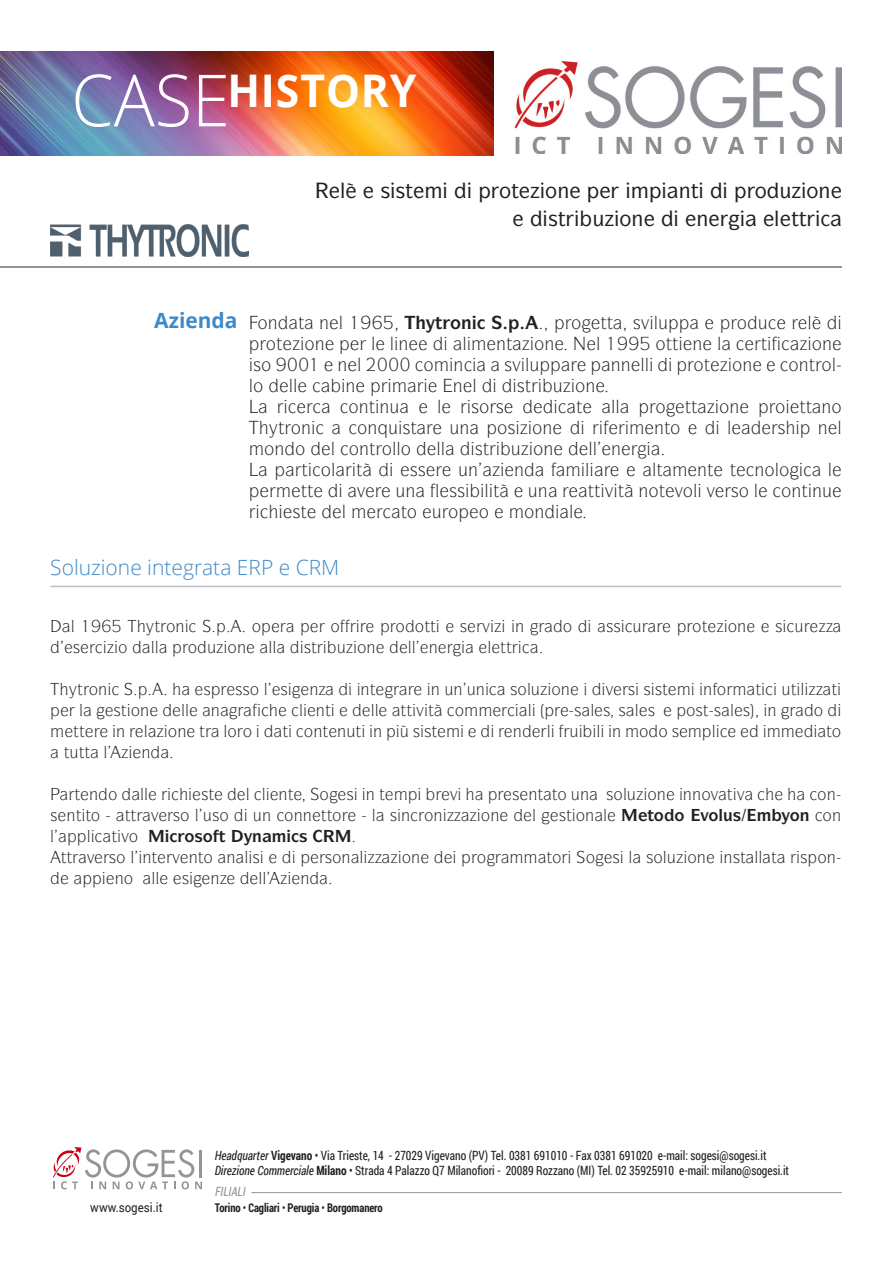
<style>
.page{position:relative;width:893px;height:1263px;background:#fff}
.page>*{position:absolute;margin:0;border:0;box-sizing:border-box;transform-origin:0 0}
.t1{font:300 72px "Open Sans";color:#fff;scale:.95 1}
.t2{font:700 45px "Open Sans";letter-spacing:.02em;color:#fff;scale:.95 1}
.t3{font:300 21px "Open Sans";color:#3e89c8}
.t4{font:500 21px "Itc Symbol";color:#231f20}
.t5{font:700 21px "Open Sans";color:#3e89c8}
.t6{font:18px "Itc Symbol";color:#231f20}
.t7{font:700 18px "Itc Symbol";color:#231f20}
.t8{font:16.5px "Itc Symbol";color:#231f20}
.t9{font:700 16.5px "Itc Symbol";color:#231f20}
.t10{font:12.75px "Roboto Condensed";color:#231f20;scale:.9 1}
.t11{font:12.75px "Roboto";color:#231f20;scale:.9 1}
.t12{font:italic 12.75px "Roboto Condensed";color:#939598;scale:.9 1}
.t13{font:700 12px "Roboto Condensed";letter-spacing:-.01em;color:#231f20;scale:.9 1}
.s1{font-style:italic}
.s2{font-weight:700}
.s3{font-weight:400}
</style>
<div class="page">
<img style="left:0;top:51px;width:493px;height:104px">
<img style="left:514px;top:61px;width:327px;height:93px">
<hr style="left:50px;top:586px;width:791px;height:1px;background:#bcbdc0">
<svg style="left:53px;top:1147px;width:149px;height:42px"></svg>
<hr style="left:251px;top:1192px;width:591px;height:1px;background:#939598">
<img style="left:50px;top:225px;width:198px;height:31px">
<hr style="left:0;top:267px;width:842px;height:1px;background:#949496">
<p class="t1" style="left:71px;top:51px;width:168px">CASE</p>
<p class="t2" style="left:227px;top:59px;width:201px">HISTORY</p>
<p class="t4" style="left:340px;top:177px;width:75px">●➔ ▲ ▲▼</p>
<p class="t4" style="left:755px;top:177px;width:77px">□◆□■</p>
<p class="t4" style="left:592px;top:205px;width:53px">◆ □■</p>
<p class="t4" style="left:696px;top:205px;width:14px">■</p>
<p class="t4" style="left:774px;top:205px;width:34px">● ▼▼</p>
<p class="t5" style="left:154px;top:305px;width:85px">Azienda</p>
<p class="t6" style="left:257px;top:311px;width:87px">□■ ▼ ■●</p>
<p class="t7" style="left:435px;top:310px;width:38px">▼ □■</p>
<p class="t6" style="left:571px;top:311px;width:99px">□ ▼▼ ▲❖ ●◆</p>
<p class="t6" style="left:266px;top:332px;width:61px">□▼ □■</p>
<p class="t6" style="left:371px;top:332px;width:39px">● ●■</p>
<p class="t6" style="left:462px;top:332px;width:94px">● ■▼ □■</p>
<p class="t6" style="left:596px;top:332px;width:6px">●</p>
<p class="t6" style="left:656px;top:332px;width:67px">□▼▼ ■ ●</p>
<p class="t6" style="left:504px;top:353px;width:37px">▲❖ ●◆</p>
<p class="t6" style="left:611px;top:353px;width:40px">■■ ●●</p>
<p class="t6" style="left:693px;top:353px;width:61px">□▼ □■</p>
<p class="t6" style="left:789px;top:353px;width:49px">□■▼ □●</p>
<p class="t6" style="left:345px;top:374px;width:12px">■</p>
<p class="t6" style="left:517px;top:374px;width:80px">▲▼ ◆ □■</p>
<p class="t6" style="left:349px;top:395px;width:53px">□■▼ ■◆</p>
<p class="t6" style="left:437px;top:395px;width:68px">● ▲□ ▲</p>
<p class="t6" style="left:576px;top:395px;width:45px">▼ ●●</p>
<p class="t6" style="left:655px;top:395px;width:86px">□ ▼▼ □■</p>
<p class="t6" style="left:775px;top:395px;width:68px">□ ▼▼ ■□</p>
<p class="t6" style="left:278px;top:416px;width:34px">▼ □■</p>
<p class="t6" style="left:357px;top:416px;width:61px">□■❑◆ ▲▼</p>
<p class="t6" style="left:497px;top:416px;width:57px">□▲ □■</p>
<p class="t6" style="left:654px;top:416px;width:28px">■▼□</p>
<p class="t6" style="left:727px;top:416px;width:6px">●</p>
<p class="t6" style="left:778px;top:416px;width:66px">▲ ■ ●</p>
<p class="t6" style="left:264px;top:437px;width:43px">□■ □</p>
<p class="t6" style="left:331px;top:437px;width:82px">● □■▼ □●●□</p>
<p class="t6" style="left:475px;top:437px;width:80px">▲▼ ◆ □■</p>
<p class="t6" style="left:588px;top:437px;width:34px">●● ■</p>
<p class="t6" style="left:301px;top:458px;width:72px">▼ □● ▼→</p>
<p class="t6" style="left:514px;top:458px;width:12px">■</p>
<p class="t6" style="left:585px;top:458px;width:6px">●</p>
<p class="t6" style="left:697px;top:458px;width:94px">■▼ ▼ ■□●□</p>
<p class="t6" style="left:828px;top:458px;width:6px">●</p>
<p class="t6" style="left:357px;top:479px;width:193px">❖ ◆■ ● ▲▲ ● ▼→ ◆■</p>
<p class="t6" style="left:588px;top:479px;width:172px">▼▼ ❖ ▼→ ■□▼ ❖□● ❖ ▲□ ●</p>
<p class="t6" style="left:781px;top:479px;width:53px">□■▼ ■◆</p>
<p class="t6" style="left:342px;top:500px;width:6px">●</p>
<p class="t6" style="left:401px;top:500px;width:90px">▼□ ◆□ □</p>
<p class="t6" style="left:569px;top:500px;width:6px">●</p>
<p class="t3" style="left:50px;top:552px;width:291px">Soluzione integrata ERP e CRM</p>
<p class="t8" style="left:71px;top:615px;width:5px">●</p>
<p class="t8" style="left:154px;top:615px;width:32px">▼ □■</p>
<p class="t8" style="left:396px;top:615px;width:42px">□ □▼▼</p>
<p class="t8" style="left:606px;top:615px;width:37px">▲▲ ◆</p>
<p class="t8" style="left:692px;top:615px;width:56px">□▼ □■</p>
<p class="t8" style="left:188px;top:636px;width:60px">□◆□■</p>
<p class="t8" style="left:304px;top:636px;width:74px">▲▼ ◆ □■</p>
<p class="t8" style="left:408px;top:636px;width:31px">●● ■</p>
<p class="t8" style="left:487px;top:636px;width:26px">● ▼▼</p>
<p class="t8" style="left:77px;top:678px;width:32px">▼ □■</p>
<p class="t8" style="left:204px;top:678px;width:86px">▲ ▲▲□ ● ▲</p>
<p class="t8" style="left:309px;top:678px;width:11px">■</p>
<p class="t8" style="left:431px;top:678px;width:56px">■ ◆■ ◆■</p>
<p class="t8" style="left:510px;top:678px;width:61px">▲□●◆ □■</p>
<p class="t8" style="left:605px;top:678px;width:64px">❖ ▲ ▲▲▼</p>
<p class="t8" style="left:755px;top:678px;width:51px">▼ ◆▼●</p>
<p class="t8" style="left:79px;top:699px;width:72px">● ▲▼ □■</p>
<p class="t8" style="left:211px;top:699px;width:11px">■</p>
<p class="t8" style="left:299px;top:699px;width:33px">● ■▼</p>
<p class="t8" style="left:400px;top:699px;width:65px">▼▼❖▼→ □</p>
<p class="t8" style="left:528px;top:699px;width:5px">●</p>
<p class="t8" style="left:574px;top:699px;width:82px">▲●▲ ▲●▲</p>
<p class="t8" style="left:686px;top:699px;width:92px">□▲▼▲ ● ▲ ■</p>
<p class="t8" style="left:116px;top:720px;width:138px">■ ● □■ ▼ ●□ □</p>
<p class="t8" style="left:282px;top:720px;width:101px">▼ □■▼ ■◆▼ ■</p>
<p class="t8" style="left:413px;top:720px;width:26px">▲▲▼</p>
<p class="t8" style="left:513px;top:720px;width:168px">■ ● ◆● ■ □□ ▲</p>
<p class="t8" style="left:712px;top:720px;width:5px">●</p>
<p class="t8" style="left:64px;top:741px;width:45px">▼◆▼▼ ●</p>
<p class="t8" style="left:141px;top:741px;width:11px">■</p>
<p class="t8" style="left:74px;top:783px;width:45px">▼■□</p>
<p class="t8" style="left:246px;top:783px;width:49px">● ● ■▼</p>
<p class="t8" style="left:320px;top:783px;width:67px">□ ▲ ■ ▼</p>
<p class="t8" style="left:512px;top:783px;width:234px">▲ ■▼ ▼□ ◆■ ▲□●◆ □■ ■■□❖ ▼ ❖</p>
<p class="t8" style="left:50px;top:804px;width:52px">▲ ■▼▼□</p>
<p class="t8" style="left:125px;top:804px;width:106px">▼▼ ❖ ▲□ ● ◆▲□</p>
<p class="t8" style="left:253px;top:804px;width:90px">◆■ □■■ ▼▼□</p>
<p class="t8" style="left:372px;top:804px;width:72px">● ▲■ □■</p>
<p class="t8" style="left:532px;top:804px;width:77px">● ▲▼□■ ●</p>
<p class="t9" style="left:648px;top:804px;width:95px">▼□ □ ❖□●◆▲</p>
<p class="t9" style="left:790px;top:804px;width:53px">□■ □■</p>
<p class="t8" style="left:111px;top:825px;width:28px">▼❖□</p>
<p class="t9" style="left:184px;top:825px;width:43px">□▲□ ▼</p>
<p class="t8" style="left:61px;top:846px;width:201px">▼▼ ❖ ▲□ ●■▼ ❖ ■▼□ ■ ●▲</p>
<p class="t8" style="left:325px;top:846px;width:40px">▲□■ ●</p>
<p class="t8" style="left:586px;top:846px;width:193px">□ ▲ ● ▲□●◆ □■ ■▲▼ ●● ▼</p>
<p class="t8" style="left:800px;top:846px;width:37px">▲ □■</p>
<p class="t8" style="left:115px;top:867px;width:46px">■□ ●●</p>
<p class="t8" style="left:300px;top:867px;width:11px">■</p>
<p class="t11" style="left:90px;top:1198px;width:82px">www.sogesi.it</p>
<p class="t10" style="left:215px;top:1147px;width:615px"><span class="s1">Headquarter</span> <span class="s2">Vigevano</span> • Via Trieste, 14 - 27029 Vigevano (PV) Tel. 0381 691010 - Fax 0381 691020 e-mail: sogesi@sogesi.it</p>
<p class="t10" style="left:215px;top:1162px;width:640px"><span class="s1">Direzione Commerciale</span> <span class="s2">Milano</span> • Strada 4 Palazzo Q7 Milanofiori - 20089 Rozzano (MI) Tel. 02 35925910 e-mail: milano@sogesi.it</p>
<p class="t12" style="left:215px;top:1183px;width:35px">FILIALI</p>
<p class="t13" style="left:215px;top:1199px;width:188px">Torino <span class="s3">•</span> Cagliari <span class="s3">•</span> Perugia <span class="s3">•</span> Borgomanero</p>
</div>
